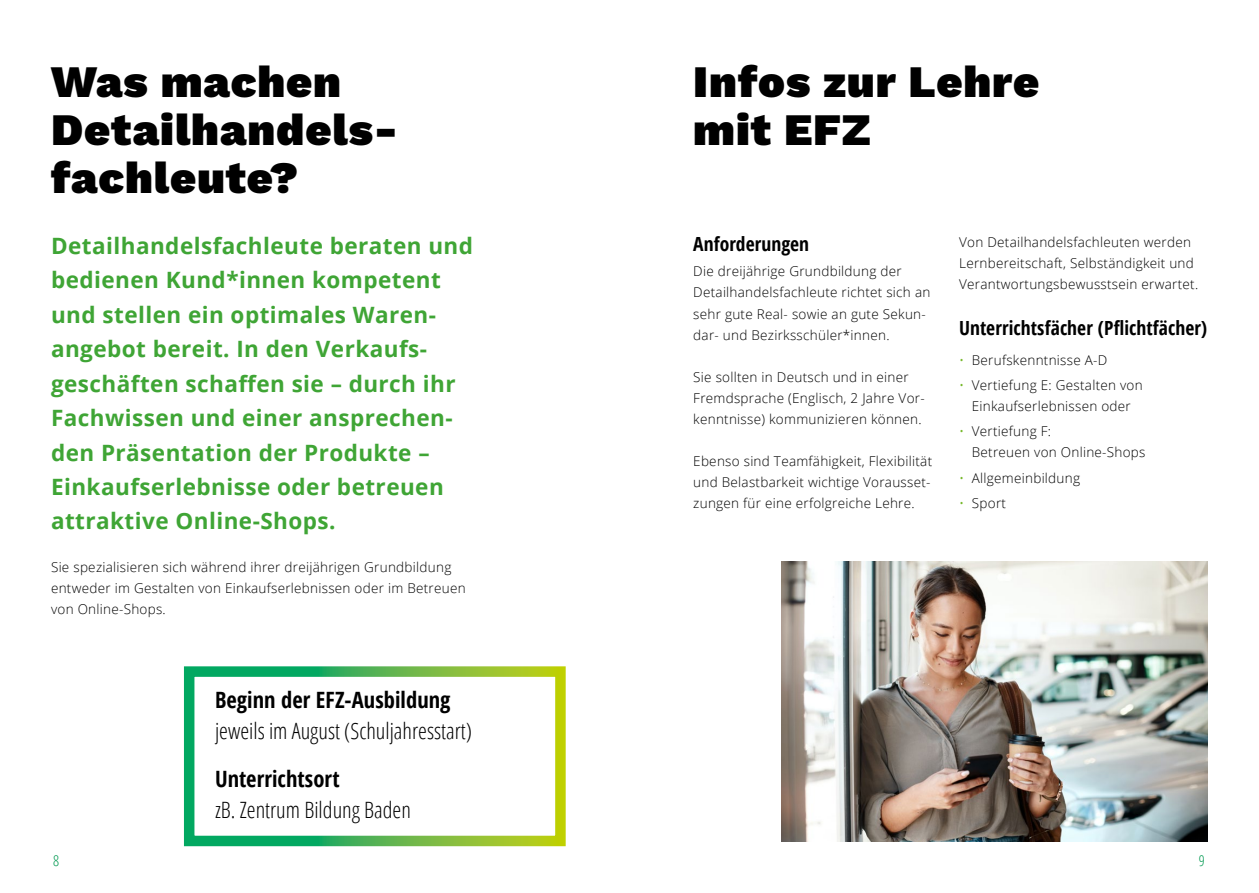
<style>
.page{position:relative;width:1259px;height:893px;background:#fff}
.page>*{position:absolute;margin:0;border:0;box-sizing:border-box;transform-origin:0 0}
.t1{font:900 45px/48px "Work Sans";letter-spacing:.02em;color:#000}
.t2{font:700 22.5px/34.5px "Open Sans";letter-spacing:.02em;color:#3fa535}
.t3{font:300 22.5px "Open Sans Condensed";color:#000}
.t4{font:700 22.5px "Open Sans Condensed";color:#000}
.t5{font:700 19.5px "Open Sans Condensed";letter-spacing:.005em;color:#000}
.t6{font:300 15px "Open Sans Condensed";color:#009951}
.t7{font:300 13.5px/21px "Open Sans";letter-spacing:.02em;color:#000}
.s1{color:#76b82a}
</style>
<div class="page">
<img style="left:782px;top:562px;width:426px;height:280px">
<h1 class="t1" style="left:51px;top:56px;width:348px">Was machen<br>Detailhandels&shy;fachleute?</h1>
<h1 class="t1" style="left:693px;top:56px;width:347px">Infos zur Lehre mit EFZ</h1>
<p class="t2" style="left:51px;top:228px;width:423px">Detailhandelsfachleute beraten und bedienen Kund*innen kompetent und stellen ein optimales Waren&shy;angebot bereit. In den Verkaufs&shy;geschäften schaffen sie – durch ihr Fachwissen und einer ansprechen&shy;den Präsentation der Produkte – Einkaufserlebnisse oder betreuen attraktive Online-Shops.</p>
<p class="t7" style="left:51px;top:556px;width:416px">Sie spezialisieren sich während ihrer dreijährigen Grundbildung entweder im Gestalten von Einkaufserlebnissen oder im Betreuen von Online-Shops.</p>
<h2 class="t4" style="left:215px;top:684px;width:237px">Beginn der EFZ-Ausbildung</h2>
<h2 class="t3" style="left:215px;top:716px;width:259px">jeweils im August (Schuljahresstart)</h2>
<h2 class="t4" style="left:215px;top:763px;width:126px">Unterrichtsort</h2>
<h2 class="t3" style="left:215px;top:794px;width:197px">zB. Zentrum Bildung Baden</h2>
<h3 class="t5" style="left:693px;top:231px;width:117px">Anforderungen</h3>
<p class="t7" style="left:693px;top:261px;width:239px">Die dreijährige Grundbildung der Detailhandelsfachleute richtet sich an sehr gute Real- sowie an gute Sekun&shy;dar- und Bezirksschüler*innen.</p>
<p class="t7" style="left:693px;top:366px;width:233px">Sie sollten in Deutsch und in einer<br>Fremdsprache (Englisch, 2 Jahre Vor&shy;kenntnisse) kommunizieren können.</p>
<p class="t7" style="left:693px;top:450px;width:240px">Ebenso sind Teamfähigkeit, Flexibilität und Belastbarkeit wichtige Vorausset&shy;zungen für eine erfolgreiche Lehre.</p>
<p class="t7" style="left:959px;top:231px;width:241px">Von Detailhandelsfachleuten werden<br>Lernbereitschaft, Selbständigkeit und<br>Verantwortungsbewusstsein erwartet.</p>
<h3 class="t5" style="left:959px;top:315px;width:249px">Unterrichtsfächer (Pflichtfächer)</h3>
<p class="t7" style="left:959px;top:349px;width:150px"><span class="s1">•</span> Berufskenntnisse A-D</p>
<p class="t7" style="left:959px;top:374px;width:185px;text-align:center"><span class="s1">•</span> Vertiefung E: Gestalten von<br>Einkaufserlebnissen oder</p>
<p class="t7" style="left:972px;top:421px;width:175px;text-indent:-13px"><span class="s1">•</span> Vertiefung F:<br>Betreuen von Online-Shops</p>
<p class="t7" style="left:959px;top:467px;width:122px"><span class="s1">•</span> Allgemeinbildung</p>
<p class="t7" style="left:959px;top:492px;width:48px"><span class="s1">•</span> Sport</p>
<p class="t6" style="left:53px;top:851px;width:7px">8</p>
<p class="t6" style="left:1198px;top:851px;width:7px">9</p>
</div>
